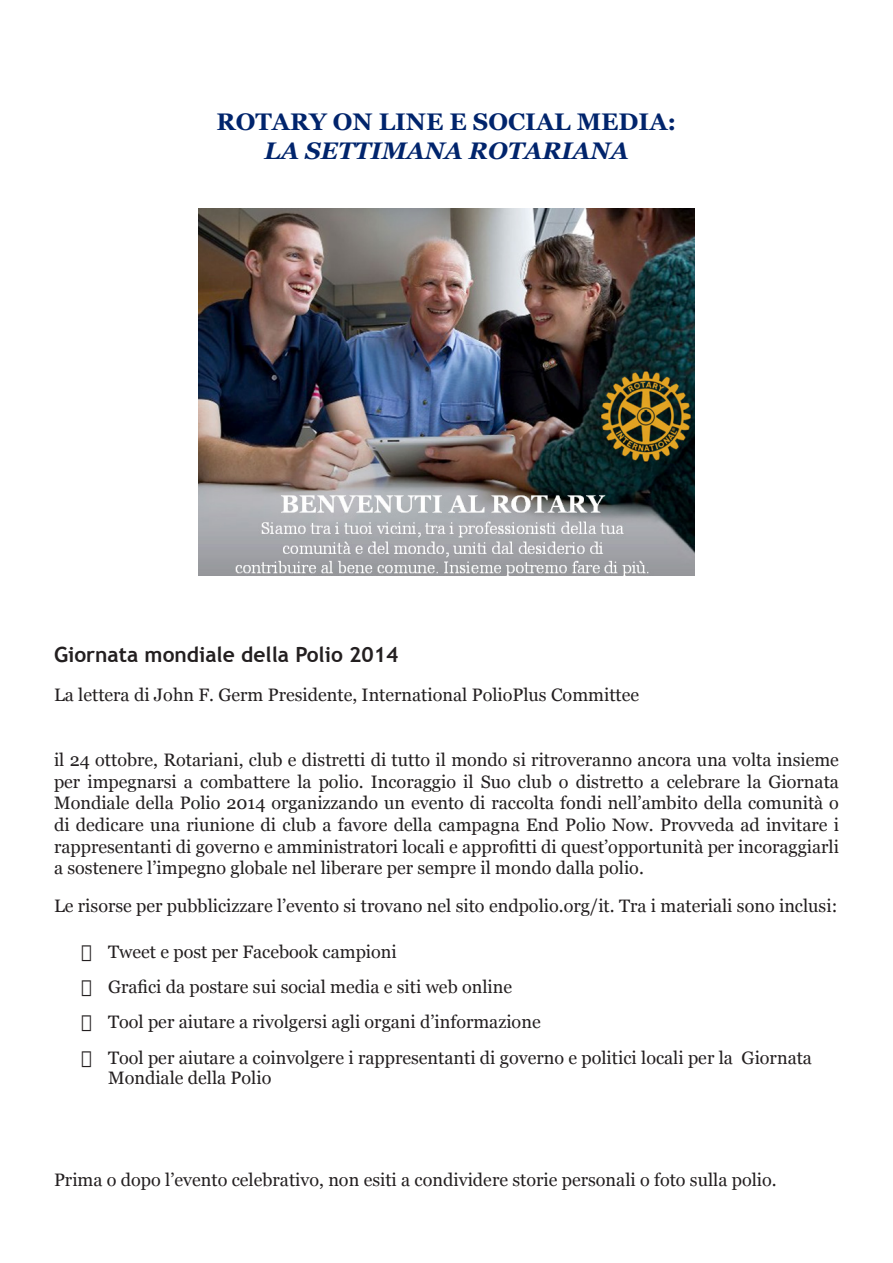
<style>
.page{position:relative;width:893px;height:1263px;background:#fff}
.page>*{position:absolute;margin:0;border:0;box-sizing:border-box;transform-origin:0 0}
.Normale{font:700 24px "Georgia";color:#00246c}
.Normale-2{font:italic 700 24px "Georgia";color:#00246c}
.Titolo_3{font:700 21px "Trebuchet MS";color:#231f20}
.Normale-3{font:18px/21.6px "Georgia";color:#231f20;text-align:justify}
.Normale__Web{font:18px "Georgia";color:#231f20}
</style>
<div class="page">
<img style="left:198px;top:209px;width:497px;height:366px">
<p class="Normale" style="left:217px;top:103px;width:461px">ROTARY ON LINE E SOCIAL MEDIA:</p>
<p class="Normale-2" style="left:264px;top:132px;width:366px">LA SETTIMANA ROTARIANA</p>
<p class="Titolo_3" style="left:54px;top:641px;width:346px">Giornata mondiale della Polio 2014</p>
<p class="Normale-3" style="left:54px;top:684px;width:587px">La lettera di John F. Germ Presidente, International PolioPlus Committee</p>
<p class="Normale-3" style="left:54px;top:748px;width:786px">il 24 ottobre, Rotariani, club e distretti di tutto il mondo si ritroveranno ancora una volta insieme per impegnarsi a combattere la polio. Incoraggio il Suo club o distretto a celebrare la Giornata Mondiale della Polio 2014 organizzando un evento di raccolta fondi nell’ambito della comunità o di dedicare una riunione di club a favore della campagna End Polio Now. Provveda ad invitare i rappresentanti di governo e amministratori locali e approfitti di quest’opportunità per incoraggiarli a sostenere l’impegno globale nel liberare per sempre il mondo dalla polio.</p>
<p class="Normale__Web" style="left:54px;top:893px;width:785px">Le risorse per pubblicizzare l’evento si trovano nel sito endpolio.org/it. Tra i materiali sono inclusi:</p>
<p class="Normale-3" style="left:81px;top:940px;width:317px">• Tweet e post per Facebook campioni</p>
<p class="Normale-3" style="left:81px;top:975px;width:433px">• Grafici da postare sui social media e siti web online</p>
<p class="Normale-3" style="left:81px;top:1011px;width:461px">• Tool per aiutare a rivolgersi agli organi d’informazione</p>
<p class="Normale-3" style="left:108px;top:1047px;width:705px;line-height:20.1px;text-indent:-27px">• Tool per aiutare a coinvolgere i rappresentanti di governo e politici locali per la Giornata<br>Mondiale della Polio</p>
<p class="Normale__Web" style="left:54px;top:1166px;width:724px">Prima o dopo l’evento celebrativo, non esiti a condividere storie personali o foto sulla polio.</p>
</div>
